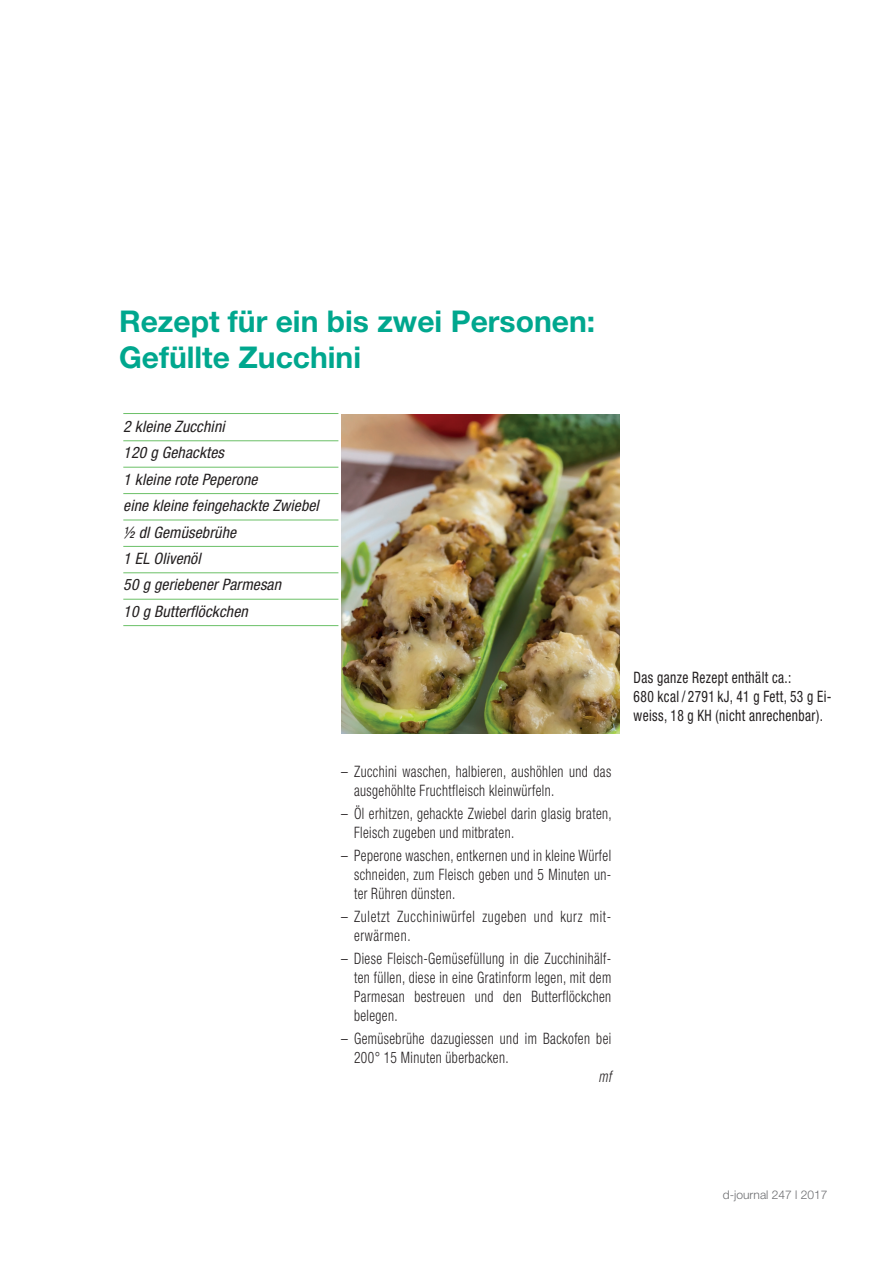
<style>
.page{position:relative;width:893px;height:1263px;background:#fff}
.page>*{position:absolute;margin:0;border:0;box-sizing:border-box;transform-origin:0 0}
.t1{font:700 30px/36px "Helvetica Neue LT Std";color:#00a78e}
.t2{font:300 condensed 15.75px/18.9px "Helvetica Neue LT Std";letter-spacing:.03em;color:#231f20;scale:.85 1}
.t3{font:italic condensed 15.75px/26.4px "Helvetica Neue LT Std";letter-spacing:.01em;color:#231f20}
.t4{font:condensed 15.75px/18.9px "Helvetica Neue LT Std";letter-spacing:.03em;color:#231f20;scale:.85 1}
.t5{font:300 condensed 15.75px/18.9px "Helvetica Neue LT Std";letter-spacing:.05em;color:#231f20;scale:.85 1}
.t6{font:italic 300 condensed 15.75px "Helvetica Neue LT Std";color:#231f20;scale:.85 1}
.t7{font:300 12px "Helvetica Neue LT Std";color:#6c6d70}
</style>
<div class="page">
<hr style="left:123px;top:413px;width:215px;height:1px;background:#6bc067">
<hr style="left:123px;top:440px;width:215px;height:1px;background:#6bc067">
<hr style="left:123px;top:467px;width:215px;height:1px;background:#6bc067">
<hr style="left:123px;top:493px;width:215px;height:1px;background:#6bc067">
<hr style="left:123px;top:520px;width:215px;height:1px;background:#6bc067">
<hr style="left:123px;top:546px;width:215px;height:1px;background:#6bc067">
<hr style="left:123px;top:572px;width:215px;height:1px;background:#6bc067">
<hr style="left:123px;top:599px;width:215px;height:1px;background:#6bc067">
<hr style="left:123px;top:625px;width:215px;height:1px;background:#6bc067">
<img style="left:341px;top:415px;width:279px;height:319px">
<h1 class="t1" style="left:119px;top:303px;width:478px">Rezept für ein bis zwei Personen:<br>Gefüllte Zucchini</h1>
<p class="t3" style="left:123px;top:414px;width:197px">2 kleine Zucchini<br>120 g Gehacktes<br>1 kleine rote Peperone<br>eine kleine feingehackte Zwiebel ½ dl Gemüsebrühe<br>1 EL Olivenöl<br>50 g geriebener Parmesan<br>10 g Butterflöckchen</p>
<p class="t2" style="left:354px;top:761px;width:304px;text-indent:-13px">– Zucchini waschen, halbieren, aushöhlen und das ausgehöhlte Fruchtfleisch kleinwürfeln.</p>
<p class="t2" style="left:354px;top:804px;width:305px;text-indent:-13px">– Öl erhitzen, gehackte Zwiebel darin glasig braten,<br>Fleisch zugeben und mitbraten.</p>
<p class="t2" style="left:354px;top:846px;width:304px;text-align:justify;text-indent:-13px">– Peperone waschen, entkernen und in kleine Würfel schneiden, zum Fleisch geben und 5 Minuten un&shy;ter Rühren dünsten.</p>
<p class="t5" style="left:354px;top:907px;width:304px;text-indent:-13px">– Zuletzt Zucchiniwürfel zugeben und kurz mit&shy;erwärmen.</p>
<p class="t2" style="left:354px;top:949px;width:304px;text-align:justify;text-indent:-13px">– Diese Fleisch-Gemüsefüllung in die Zucchinihälf&shy;ten füllen, diese in eine Gratinform legen, mit dem Parmesan bestreuen und den Butterflöckchen belegen.</p>
<p class="t2" style="left:354px;top:1028px;width:304px;text-indent:-13px">– Gemüsebrühe dazugiessen und im Backofen bei<br>200° 15 Minuten überbacken.</p>
<p class="t6" style="left:598px;top:1067px;width:17px">mf</p>
<p class="t4" style="left:634px;top:668px;width:234px">Das ganze Rezept enthält ca.:<br>680 kcal / 2791 kJ, 41 g Fett, 53 g Ei&shy;weiss, 18 g KH (nicht anrechenbar).</p>
<p class="t7" style="left:723px;top:1187px;width:106px">d-journal 247 l 2017</p>
</div>
